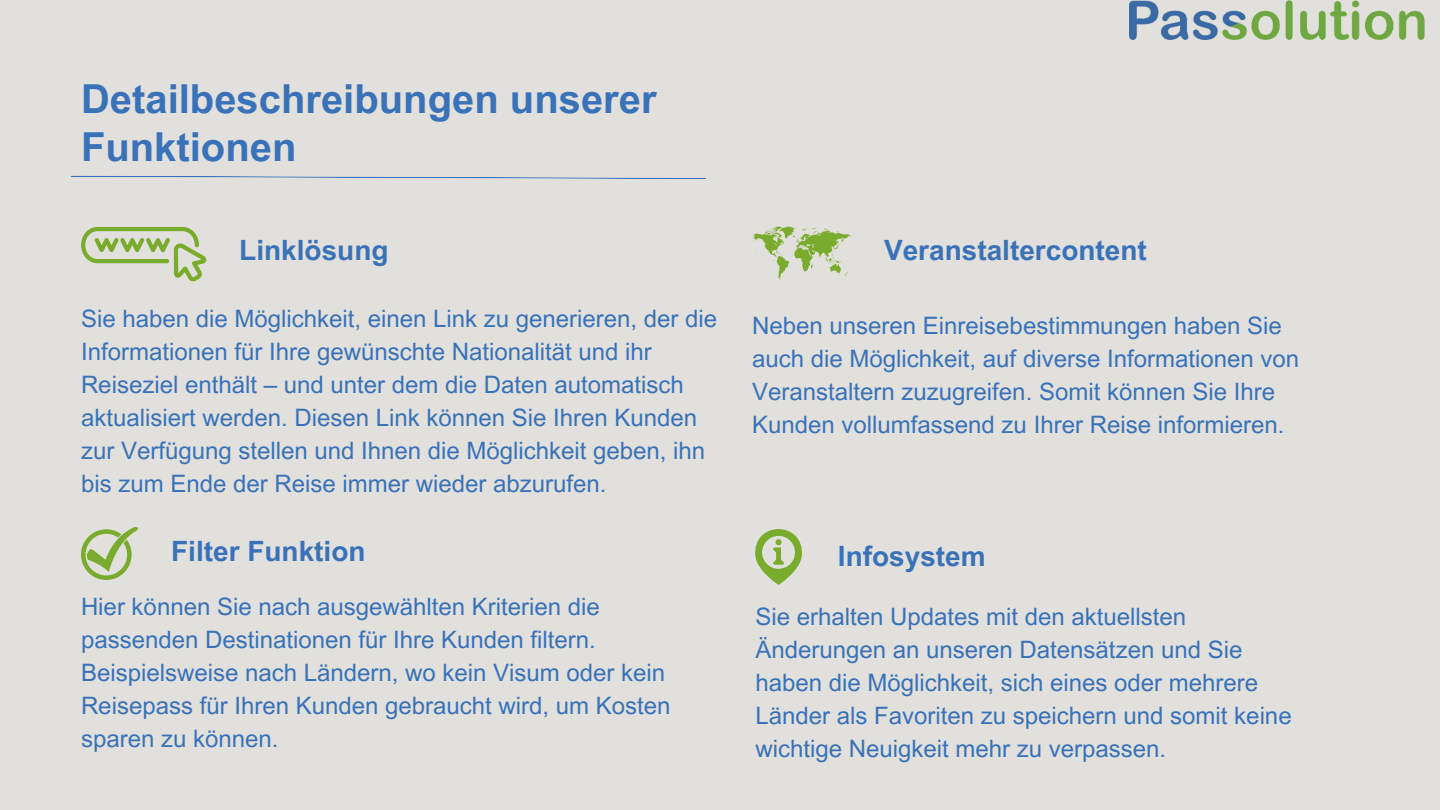
<style>
.page{position:relative;width:1440px;height:810px;background:#e2e0dc}
.page>*{position:absolute;margin:0;border:0;box-sizing:border-box;transform-origin:0 0}
.t1{font:700 40px/47.2px "Arial MT Pro";color:#3972b9}
.t2{font:700 28px "Arial MT Pro";color:#3972b9}
.t3{font:24px/33px "Arial MT Pro";color:#3972b9}
</style>
<div class="page">
<svg style="left:81px;top:527px;width:57px;height:53px"></svg>
<svg style="left:81px;top:227px;width:125px;height:55px"></svg>
<svg style="left:71px;top:176px;width:635px;height:3px"></svg>
<img style="left:1129px;top:0;width:295px;height:40px">
<svg style="left:752px;top:227px;width:99px;height:53px"></svg>
<svg style="left:755px;top:529px;width:47px;height:56px"></svg>
<p class="t1" style="left:81px;top:81px;width:577px">Detailbeschreibungen unserer<br>Funktionen</p>
<p class="t2" style="left:239px;top:240px;width:151px">Linklösung</p>
<p class="t3" style="left:81px;top:305px;width:638px">Sie haben die Möglichkeit, einen Link zu generieren, der die Informationen für Ihre gewünschte Nationalität und ihr Reiseziel enthält – und unter dem die Daten automatisch aktualisiert werden. Diesen Link können Sie Ihren Kunden zur Verfügung stellen und Ihnen die Möglichkeit geben, ihn bis zum Ende der Reise immer wieder abzurufen.</p>
<p class="t2" style="left:171px;top:540px;width:196px">Filter Funktion</p>
<p class="t3" style="left:81px;top:593px;width:591px">Hier können Sie nach ausgewählten Kriterien die passenden Destinationen für Ihre Kunden filtern.<br>Beispielsweise nach Ländern, wo kein Visum oder kein Reisepass für Ihren Kunden gebraucht wird, um Kosten sparen zu können.</p>
<p class="t2" style="left:884px;top:240px;width:264px">Veranstaltercontent</p>
<p class="t3" style="left:752px;top:312px;width:548px">Neben unseren Einreisebestimmungen haben Sie auch die Möglichkeit, auf diverse Informationen von Veranstaltern zuzugreifen. Somit können Sie Ihre Kunden vollumfassend zu Ihrer Reise informieren.</p>
<p class="t2" style="left:838px;top:546px;width:149px">Infosystem</p>
<p class="t3" style="left:755px;top:603px;width:538px">Sie erhalten Updates mit den aktuellsten Änderungen an unseren Datensätzen und Sie haben die Möglichkeit, sich eines oder mehrere Länder als Favoriten zu speichern und somit keine wichtige Neuigkeit mehr zu verpassen.</p>
</div>
